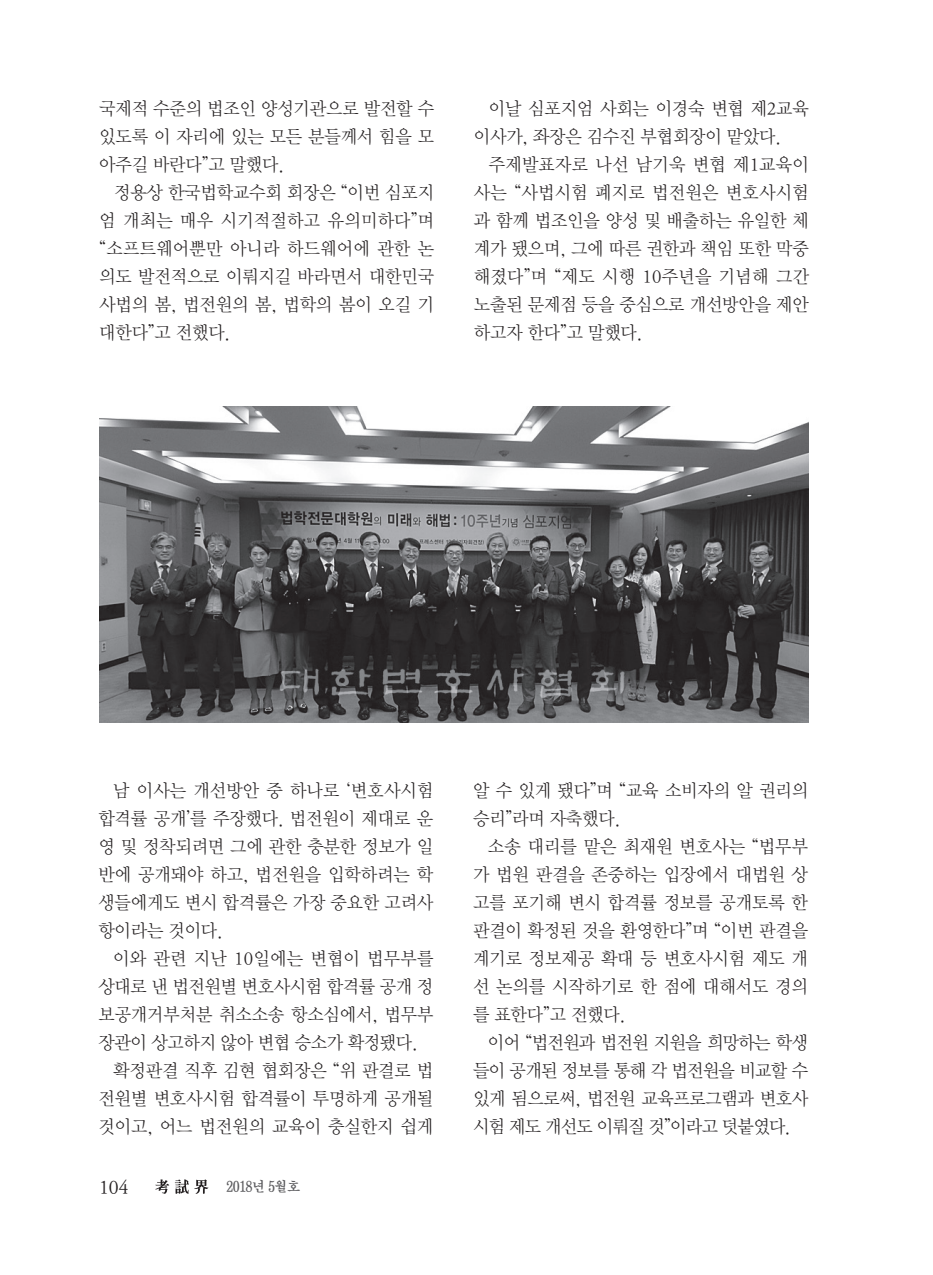
<style>
.page{position:relative;width:933px;height:1275px;background:#fff}
.page>*{position:absolute;margin:0;border:0;box-sizing:border-box;transform-origin:0 0}
.t1{font:19.25px "DX Nmu Std 30";color:#231f20;scale:.95 1}
.t2{font:18.38px/28px "DX Nmu Std 20";letter-spacing:-.01em;color:#231f20;text-align:justify;scale:.95 1}
.t3{font:18.38px "DX Nmu Std 20";letter-spacing:.01em;color:#231f20;scale:.95 1}
.t4{font:14px "D Xmu Std 40";letter-spacing:-.05em;color:#5a5a5d;scale:.95 1}
</style>
<div class="page">
<svg style="left:155px;top:1179px;width:14px;height:15px"></svg>
<svg style="left:175px;top:1179px;width:34px;height:15px"></svg>
<img style="left:99px;top:407px;width:710px;height:316px">
<p class="t2" style="left:99px;top:95px;width:354px">국제적 수준의 법조인 양성기관으로 발전할 수 있도록 이 자리에 있는 모든 분들께서 힘을 모 아주길 바란다”고 말했다.</p>
<p class="t2" style="left:99px;top:179px;width:354px;text-indent:15px">정용상 한국법학교수회 회장은 “이번 심포지 엄 개최는 매우 시기적절하고 유의미하다”며 “소프트웨어뿐만 아니라 하드웨어에 관한 논 의도 발전적으로 이뤄지길 바라면서 대한민국 사법의 봄, 법전원의 봄, 법학의 봄이 오길 기 대한다”고 전했다.</p>
<p class="t2" style="left:474px;top:95px;width:354px;text-indent:15px">이날 심포지엄 사회는 이경숙 변협 제2교육 이사가, 좌장은 김수진 부협회장이 맡았다.</p>
<p class="t2" style="left:474px;top:151px;width:354px;text-indent:15px">주제발표자로 나선 남기욱 변협 제1교육이 사는 “사법시험 폐지로 법전원은 변호사시험 과 함께 법조인을 양성 및 배출하는 유일한 체 계가 됐으며, 그에 따른 권한과 책임 또한 막중 해졌다”며 “제도 시행 10주년을 기념해 그간 노출된 문제점 등을 중심으로 개선방안을 제안 하고자 한다”고 말했다.</p>
<p class="t2" style="left:98px;top:777px;width:354px;text-indent:15px">남 이사는 개선방안 중 하나로 ‘변호사시험 합격률 공개’를 주장했다. 법전원이 제대로 운 영 및 정착되려면 그에 관한 충분한 정보가 일 반에 공개돼야 하고, 법전원을 입학하려는 학 생들에게도 변시 합격률은 가장 중요한 고려사 항이라는 것이다.</p>
<p class="t3" style="left:113px;top:949px;width:338px">이와 관련 지난 10일에는 변협이 법무부를</p>
<p class="t2" style="left:98px;top:973px;width:354px">상대로 낸 법전원별 변호사시험 합격률 공개 정</p>
<p class="t2" style="left:98px;top:1001px;width:354px">보공개거부처분 취소소송 항소심에서, 법무부</p>
<p class="t2" style="left:98px;top:1029px;width:337px">장관이 상고하지 않아 변협 승소가 확정됐다.</p>
<p class="t2" style="left:113px;top:1057px;width:338px">확정판결 직후 김현 협회장은 “위 판결로 법</p>
<p class="t2" style="left:98px;top:1085px;width:354px">전원별 변호사시험 합격률이 투명하게 공개될</p>
<p class="t2" style="left:98px;top:1113px;width:354px">것이고, 어느 법전원의 교육이 충실한지 쉽게</p>
<p class="t1" style="left:99px;top:1177px;width:32px">104</p>
<p class="t4" style="left:226px;top:1179px;width:80px">2018년 5월호</p>
<p class="t2" style="left:473px;top:777px;width:354px">알 수 있게 됐다”며 “교육 소비자의 알 권리의 승리”라며 자축했다.</p>
<p class="t2" style="left:473px;top:833px;width:354px;text-indent:15px">소송 대리를 맡은 최재원 변호사는 “법무부 가 법원 판결을 존중하는 입장에서 대법원 상 고를 포기해 변시 합격률 정보를 공개토록 한 판결이 확정된 것을 환영한다”며 “이번 판결을 계기로 정보제공 확대 등 변호사시험 제도 개 선 논의를 시작하기로 한 점에 대해서도 경의 를 표한다”고 전했다.</p>
<p class="t2" style="left:473px;top:1029px;width:354px;text-indent:15px">이어 “법전원과 법전원 지원을 희망하는 학생 들이 공개된 정보를 통해 각 법전원을 비교할 수 있게 됨으로써, 법전원 교육프로그램과 변호사 시험 제도 개선도 이뤄질 것”이라고 덧붙였다.</p>
</div>
